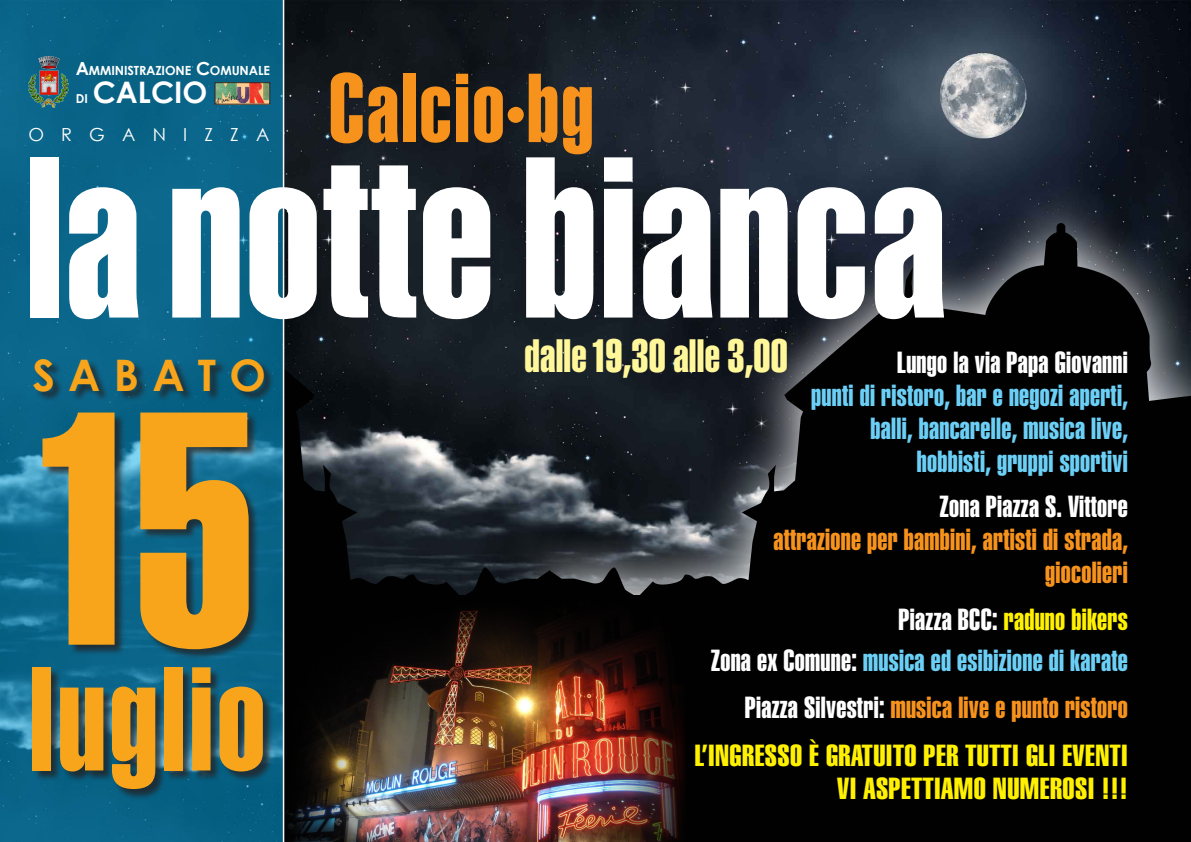
<style>
.page{position:relative;width:1191px;height:842px;background:#fff}
.page>*{position:absolute;margin:0;border:0;box-sizing:border-box;transform-origin:0 0}
.t1{font:326px "Helvetica Extra Compressed";color:#f9a51b}
.t2{font:225px "Helvetica Extra Compressed";letter-spacing:.01em;color:#fff}
.t3{font:144.9px "Helvetica Extra Compressed";letter-spacing:.025em;color:#f9a51b}
.t4{font:96px "Helvetica Extra Compressed";letter-spacing:.025em;color:#f7931d}
.t5{font:46px "Helvetica Extra Compressed";letter-spacing:.005em;color:#fff79a}
.t6{font:700 43.5px "Century Gothic";letter-spacing:.305em;color:#f9a51b}
.t7{font:30px "Helvetica Extra Compressed";letter-spacing:.01em;color:#6bcff6}
.t8{font:30px "Helvetica Extra Compressed";letter-spacing:.01em;color:#f7931d}
.t9{font:30px "Helvetica Extra Compressed";letter-spacing:.015em;color:#fff101;scale:1.09 1}
.t10{font:30px "Helvetica Extra Compressed";letter-spacing:.01em;color:#fff}
.t11{font:30px "Helvetica Extra Compressed";letter-spacing:.015em;color:#fff101}
.t12{font:700 29.7px "Century Gothic";color:#fff}
.t13{font:18px "Century Gothic";color:#fff}
.t14{font:700 12.6px "Century Gothic";letter-spacing:-.01em;color:#fff}
.t15{font:700 12.4px "Century Gothic";color:#fff}
.s1{font-size:18px}
.s2{color:#fff}
</style>
<div class="page">
<img style="left:284px;top:0;width:907px;height:176px">
<img style="left:284px;top:176px;width:907px;height:419px">
<div style="left:283px;top:595px;width:908px;height:247px;background:#010101"></div>
<div style="left:0;top:0;width:283px;height:603px;background:#0a6489"></div>
<svg style="left:0;top:603px;width:283px;height:239px;background:#0d688b"></svg>
<img style="left:28px;top:57px;width:41px;height:50px">
<img style="left:217px;top:85px;width:51px;height:17px">
<img style="left:287px;top:610px;width:397px;height:232px">
<div style="left:33px;top:359px;width:242px;height:441px;background:#231f20;opacity:.75"></div>
<hr style="left:283px;top:0;width:1px;height:842px;background:#fff">
<p class="t14" style="left:76px;top:61px;width:196px"><span class="s1">A</span>MMINISTRAZIONE <span class="s1">C</span>OMUNALE</p>
<p class="t15" style="left:76px;top:90px;width:14px">DI</p>
<p class="t12" style="left:93px;top:70px;width:98px">CALCIO</p>
<p class="t13" style="left:28px;top:122px;width:242px">O R G A N I Z Z A</p>
<p class="t4" style="left:329px;top:50px;width:266px">Calcio·bg</p>
<p class="t2" style="left:26px;top:102px;width:922px">la notte bianca</p>
<p class="t10" style="left:897px;top:344px;width:232px">Lungo la via Papa Giovanni</p>
<p class="t7" style="left:811px;top:377px;width:318px">punti di ristoro, bar e negozi aperti,</p>
<p class="t7" style="left:870px;top:410px;width:259px">balli, bancarelle, musica live,</p>
<p class="t7" style="left:916px;top:443px;width:212px">hobbisti, gruppi sportivi</p>
<p class="t10" style="left:940px;top:488px;width:189px">Zona Piazza S. Vittore</p>
<p class="t8" style="left:773px;top:521px;width:356px">attrazione per bambini, artisti di strada,</p>
<p class="t8" style="left:1045px;top:554px;width:84px">giocolieri</p>
<p class="t11" style="left:898px;top:601px;width:231px"><span class="s2">Piazza BCC:</span> raduno bikers</p>
<p class="t7" style="left:711px;top:643px;width:418px"><span class="s2">Zona ex Comune:</span> musica ed esibizione di karate</p>
<p class="t8" style="left:744px;top:690px;width:385px"><span class="s2">Piazza Silvestri:</span> musica live e punto ristoro</p>
<p class="t9" style="left:695px;top:737px;width:399px">L’INGRESSO È GRATUITO PER TUTTI GLI EVENTI</p>
<p class="t9" style="left:837px;top:770px;width:268px">VI ASPETTIAMO NUMEROSI !!!</p>
<p class="t5" style="left:524px;top:328px;width:265px">dalle 19,30 alle 3,00</p>
<p class="t6" style="left:32px;top:342px;width:235px">SABATO</p>
<p class="t1" style="left:30px;top:333px;width:226px">15</p>
<p class="t3" style="left:30px;top:632px;width:237px">luglio</p>
</div>
